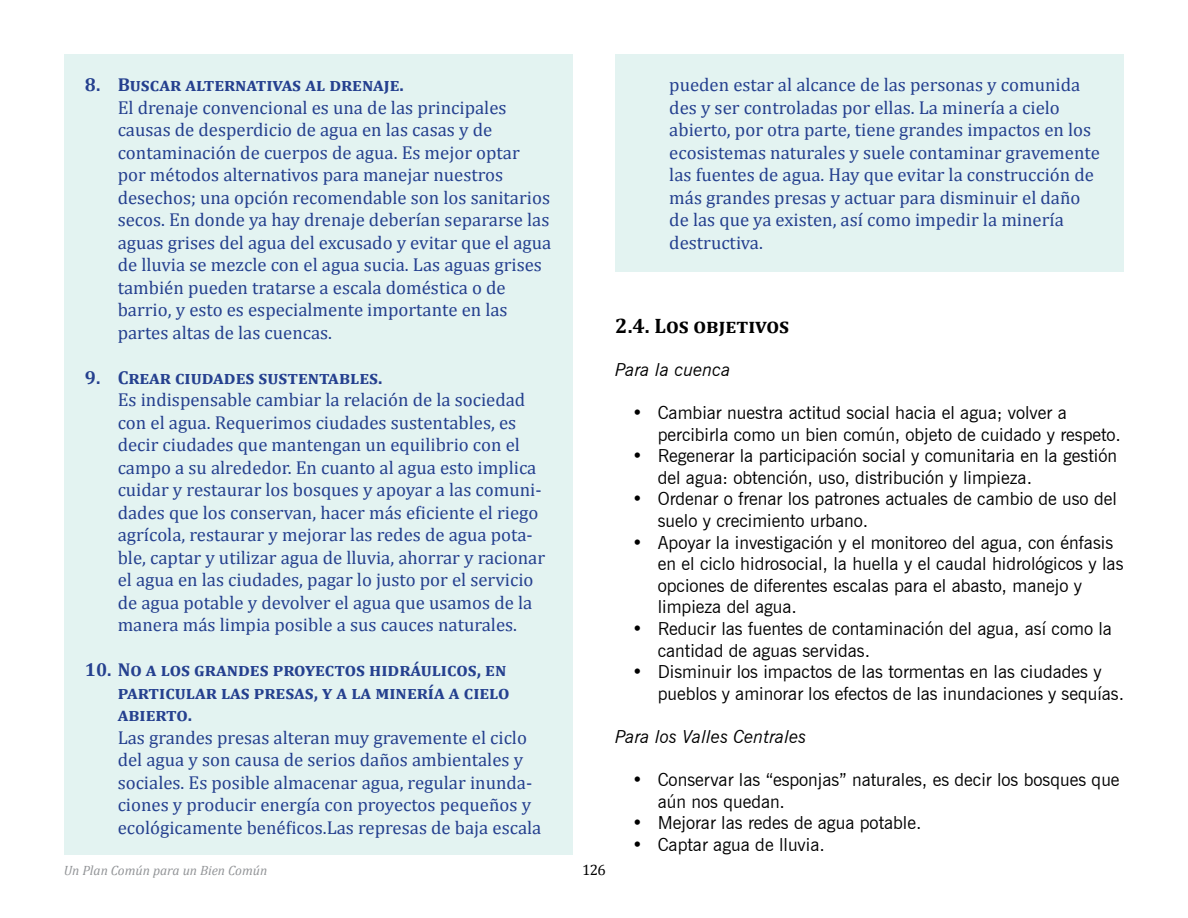
<style>
.page{position:relative;width:1188px;height:918px;background:#fff}
.page>*{position:absolute;margin:0;border:0;box-sizing:border-box;transform-origin:0 0}
.t1{font:700 21px "Cambria";color:#000}
.t2{font:18.75px/22.5px "Cambria";color:#25408f}
.t3{font:700 18.75px/22.5px "Cambria";color:#25408f}
.t4{font:18px/21.6px "News Gothic BT";color:#000}
.t5{font:italic 18px "News Gothic BT";color:#000}
.t6{font:15px "Cambria";color:#000}
.t7{font:italic 13.5px "Cambria";color:#939598}
</style>
<div class="page">
<div style="left:64px;top:54px;width:509px;height:800px;background:#e3f3f1"></div>
<div style="left:615px;top:54px;width:509px;height:217px;background:#e3f3f1"></div>
<p class="t3" style="left:85px;top:73px;width:320px">8. Buscar alternativas al drenaje.</p>
<p class="t2" style="left:118px;top:96px;width:435px;text-indent:-33px">El drenaje convencional es una de las principales causas de desperdicio de agua en las casas y de contaminación de cuerpos de agua. Es mejor optar por métodos alternativos para manejar nuestros desechos; una opción recomendable son los sanitarios secos. En donde ya hay drenaje deberían separarse las aguas grises del agua del excusado y evitar que el agua de lluvia se mezcle con el agua sucia. Las aguas grises también pueden tratarse a escala doméstica o de barrio, y esto es especialmente importante en las partes altas de las cuencas.</p>
<p class="t3" style="left:85px;top:365px;width:299px">9. Crear ciudades sustentables.</p>
<p class="t2" style="left:118px;top:388px;width:429px;text-indent:-33px">Es indispensable cambiar la relación de la sociedad con el agua. Requerimos ciudades sustentables, es decir ciudades que mantengan un equilibrio con el campo a su alrededor. En cuanto al agua esto implica cuidar y restaurar los bosques y apoyar a las comuni&shy;dades que los conservan, hacer más eficiente el riego agrícola, restaurar y mejorar las redes de agua pota&shy;ble, captar y utilizar agua de lluvia, ahorrar y racionar el agua en las ciudades, pagar lo justo por el servicio de agua potable y devolver el agua que usamos de la manera más limpia posible a sus cauces naturales.</p>
<p class="t3" style="left:118px;top:658px;width:393px;text-indent:-33px">10. No a los grandes proyectos hidráulicos, en particular las presas, y a la minería a cielo abierto.</p>
<p class="t2" style="left:118px;top:726px;width:425px;text-indent:-33px">Las grandes presas alteran muy gravemente el ciclo del agua y son causa de serios daños ambientales y sociales. Es posible almacenar agua, regular inunda&shy;ciones y producir energía con proyectos pequeños y ecológicamente benéficos.Las represas de baja escala</p>
<p class="t7" style="left:64px;top:861px;width:205px">Un Plan Común para un Bien Común</p>
<p class="t6" style="left:582px;top:861px;width:25px">126</p>
<p class="t2" style="left:669px;top:73px;width:432px">pueden estar al alcance de las personas y comunida des y ser controladas por ellas. La minería a cielo abierto, por otra parte, tiene grandes impactos en los ecosistemas naturales y suele contaminar gravemente las fuentes de agua. Hay que evitar la construcción de más grandes presas y actuar para disminuir el daño de las que ya existen, así como impedir la minería destructiva.</p>
<p class="t1" style="left:615px;top:311px;width:176px">2.4. Los objetivos</p>
<p class="t5" style="left:615px;top:359px;width:117px">Para la cuenca</p>
<p class="t4" style="left:658px;top:402px;width:464px;text-indent:-26px">• Cambiar nuestra actitud social hacia el agua; volver a percibirla como un bien común, objeto de cuidado y respeto.</p>
<p class="t4" style="left:658px;top:445px;width:461px;text-indent:-26px">• Regenerar la participación social y comunitaria en la gestión del agua: obtención, uso, distribución y limpieza.</p>
<p class="t4" style="left:658px;top:488px;width:461px;text-indent:-26px">• Ordenar o frenar los patrones actuales de cambio de uso del suelo y crecimiento urbano.</p>
<p class="t4" style="left:658px;top:531px;width:467px;text-indent:-26px">• Apoyar la investigación y el monitoreo del agua, con énfasis en el ciclo hidrosocial, la huella y el caudal hidrológicos y las opciones de diferentes escalas para el abasto, manejo y limpieza del agua.</p>
<p class="t4" style="left:658px;top:618px;width:456px;text-indent:-26px">• Reducir las fuentes de contaminación del agua, así como la cantidad de aguas servidas.</p>
<p class="t4" style="left:658px;top:661px;width:468px;text-indent:-26px">• Disminuir los impactos de las tormentas en las ciudades y pueblos y aminorar los efectos de las inundaciones y sequías.</p>
<p class="t5" style="left:615px;top:726px;width:193px">Para los Valles Centrales</p>
<p class="t4" style="left:658px;top:769px;width:463px;text-indent:-26px">• Conservar las “esponjas” naturales, es decir los bosques que aún nos quedan.</p>
<p class="t4" style="left:632px;top:812px;width:291px">• Mejorar las redes de agua potable.</p>
<p class="t4" style="left:632px;top:834px;width:194px">• Captar agua de lluvia.</p>
</div>
